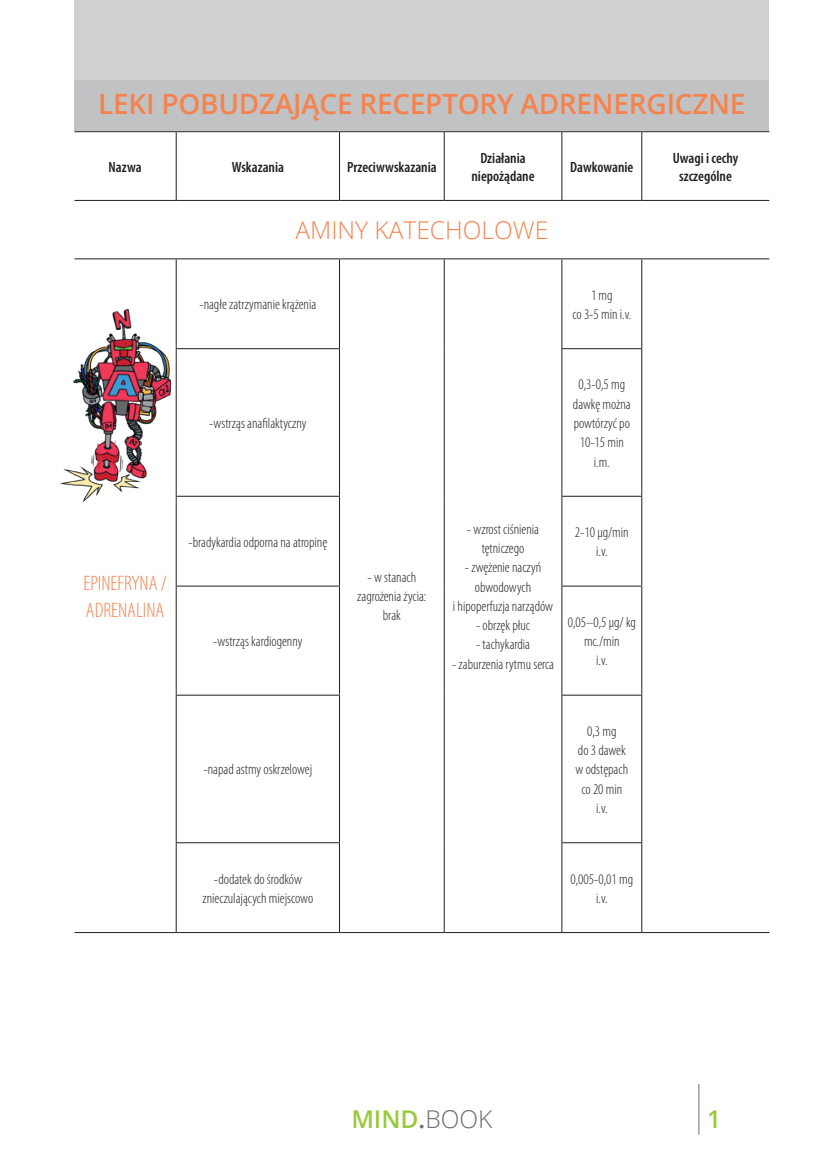
<style>
.page{position:relative;width:819px;height:1166px;background:#fff}
.page>*{position:absolute;margin:0;border:0;box-sizing:border-box;transform-origin:0 0}
.TYTUL_główny{font:600 28px "Open Sans";letter-spacing:-.01em;color:#f5834e}
.tabela_poziom{font:300 24.5px "Open Sans";color:#f5834e}
.t1{font:600 24.5px "Open Sans";color:#99ca3b}
.tabela_co{font:300 condensed 21px/26.2px "Myriad Pro";color:#f5834e}
.tabela_naglowki{font:600 condensed 14.88px/17.8px "Myriad Pro";color:#231f20;text-align:center}
.tabela_tekst{font:300 condensed 14.7px/19.2px "Myriad Pro";color:#231f20;text-align:center}
.s1{color:#6c6d70}
.s2{font-weight:300;color:#6c6d70}
</style>
<div class="page">
<hr style="left:698px;top:1084px;width:1px;height:50px;background:#6c6d70">
<hr style="left:74px;top:258px;width:102px;height:1px;background:#231f20">
<hr style="left:176px;top:258px;width:163px;height:1px;background:#231f20">
<hr style="left:176px;top:259px;width:1px;height:89px;background:#231f20">
<hr style="left:339px;top:258px;width:105px;height:1px;background:#231f20">
<hr style="left:339px;top:259px;width:1px;height:89px;background:#231f20">
<hr style="left:444px;top:258px;width:118px;height:1px;background:#231f20">
<hr style="left:444px;top:259px;width:1px;height:90px;background:#231f20">
<hr style="left:562px;top:258px;width:79px;height:1px;background:#231f20">
<hr style="left:561px;top:259px;width:1px;height:89px;background:#231f20">
<hr style="left:641px;top:258px;width:128px;height:1px;background:#231f20">
<hr style="left:641px;top:259px;width:1px;height:89px;background:#231f20">
<hr style="left:176px;top:348px;width:164px;height:1px;background:#231f20">
<hr style="left:176px;top:349px;width:1px;height:147px;background:#231f20">
<hr style="left:339px;top:349px;width:1px;height:147px;background:#231f20">
<hr style="left:444px;top:349px;width:1px;height:147px;background:#231f20">
<hr style="left:561px;top:348px;width:81px;height:1px;background:#231f20">
<hr style="left:561px;top:349px;width:1px;height:147px;background:#231f20">
<hr style="left:641px;top:349px;width:1px;height:147px;background:#231f20">
<hr style="left:176px;top:496px;width:164px;height:1px;background:#231f20">
<hr style="left:176px;top:497px;width:1px;height:89px;background:#231f20">
<hr style="left:339px;top:497px;width:1px;height:89px;background:#231f20">
<hr style="left:444px;top:496px;width:1px;height:90px;background:#231f20">
<hr style="left:561px;top:496px;width:81px;height:1px;background:#231f20">
<hr style="left:561px;top:497px;width:1px;height:89px;background:#231f20">
<hr style="left:641px;top:497px;width:1px;height:89px;background:#231f20">
<hr style="left:176px;top:586px;width:164px;height:1px;background:#231f20">
<hr style="left:176px;top:586px;width:1px;height:109px;background:#231f20">
<hr style="left:339px;top:586px;width:1px;height:109px;background:#231f20">
<hr style="left:444px;top:586px;width:1px;height:109px;background:#231f20">
<hr style="left:561px;top:586px;width:81px;height:1px;background:#231f20">
<hr style="left:561px;top:586px;width:1px;height:109px;background:#231f20">
<hr style="left:641px;top:586px;width:1px;height:109px;background:#231f20">
<hr style="left:176px;top:695px;width:164px;height:1px;background:#231f20">
<hr style="left:176px;top:695px;width:1px;height:147px;background:#231f20">
<hr style="left:339px;top:695px;width:1px;height:147px;background:#231f20">
<hr style="left:444px;top:695px;width:1px;height:148px;background:#231f20">
<hr style="left:561px;top:695px;width:81px;height:1px;background:#231f20">
<hr style="left:561px;top:695px;width:1px;height:147px;background:#231f20">
<hr style="left:641px;top:695px;width:1px;height:147px;background:#231f20">
<hr style="left:176px;top:842px;width:164px;height:1px;background:#231f20">
<hr style="left:176px;top:843px;width:1px;height:89px;background:#231f20">
<hr style="left:339px;top:843px;width:1px;height:89px;background:#231f20">
<hr style="left:444px;top:843px;width:1px;height:89px;background:#231f20">
<hr style="left:561px;top:842px;width:81px;height:1px;background:#231f20">
<hr style="left:561px;top:843px;width:1px;height:89px;background:#231f20">
<hr style="left:641px;top:843px;width:1px;height:89px;background:#231f20">
<hr style="left:74px;top:932px;width:102px;height:1px;background:#231f20">
<hr style="left:176px;top:932px;width:163px;height:1px;background:#231f20">
<hr style="left:339px;top:932px;width:105px;height:1px;background:#231f20">
<hr style="left:444px;top:932px;width:118px;height:1px;background:#231f20">
<hr style="left:562px;top:932px;width:79px;height:1px;background:#231f20">
<hr style="left:641px;top:932px;width:128px;height:1px;background:#231f20">
<hr style="left:74px;top:131px;width:102px;height:1px;background:#231f20">
<hr style="left:176px;top:131px;width:163px;height:1px;background:#231f20">
<hr style="left:176px;top:132px;width:1px;height:68px;background:#231f20">
<hr style="left:339px;top:131px;width:105px;height:1px;background:#231f20">
<hr style="left:339px;top:132px;width:1px;height:68px;background:#231f20">
<hr style="left:444px;top:131px;width:118px;height:1px;background:#231f20">
<hr style="left:444px;top:132px;width:1px;height:68px;background:#231f20">
<hr style="left:562px;top:131px;width:79px;height:1px;background:#231f20">
<hr style="left:561px;top:132px;width:1px;height:68px;background:#231f20">
<hr style="left:641px;top:131px;width:128px;height:1px;background:#231f20">
<hr style="left:641px;top:132px;width:1px;height:68px;background:#231f20">
<hr style="left:74px;top:200px;width:102px;height:1px;background:#231f20">
<hr style="left:176px;top:200px;width:163px;height:1px;background:#231f20">
<hr style="left:339px;top:200px;width:105px;height:1px;background:#231f20">
<hr style="left:444px;top:200px;width:118px;height:1px;background:#231f20">
<hr style="left:562px;top:200px;width:79px;height:1px;background:#231f20">
<hr style="left:641px;top:200px;width:128px;height:1px;background:#231f20">
<div style="left:74px;top:74px;width:695px;height:57px;background:#c1c2c4"></div>
<div style="left:74px;top:0;width:695px;height:79px;background:#cfd0d2"></div>
<img style="left:60px;top:309px;width:111px;height:193px">
<p class="TYTUL_główny" style="left:98px;top:84px;width:648px">LEKI POBUDZAJĄCE RECEPTORY ADRENERGICZNE</p>
<p class="tabela_naglowki" style="left:109px;top:157px;width:34px">Nazwa</p>
<p class="tabela_naglowki" style="left:232px;top:157px;width:54px">Wskazania</p>
<p class="tabela_naglowki" style="left:347px;top:157px;width:91px">Przeciwwskazania</p>
<p class="tabela_naglowki" style="left:471px;top:149px;width:65px">Działania niepożądane</p>
<p class="tabela_naglowki" style="left:570px;top:157px;width:65px">Dawkowanie</p>
<p class="tabela_naglowki" style="left:672px;top:149px;width:67px">Uwagi i cechy szczególne</p>
<p class="tabela_poziom" style="left:295px;top:213px;width:254px">AMINY KATECHOLOWE</p>
<p class="tabela_tekst" style="left:199px;top:295px;width:118px">-nagłe zatrzymanie krążenia</p>
<p class="tabela_tekst" style="left:572px;top:285px;width:60px">1 mg<br>co 3-5 min i.v.</p>
<p class="tabela_tekst" style="left:209px;top:413px;width:99px">-wstrząs anafilaktyczny</p>
<p class="tabela_tekst" style="left:573px;top:375px;width:59px">0,3-0,5 mg dawkę można powtórzyć po<br>10-15 min i.m.</p>
<p class="tabela_co" style="left:83px;top:570px;width:85px">EPINEFRYNA /<br>ADRENALINA</p>
<p class="tabela_tekst" style="left:467px;top:519px;width:74px">- wzrost ciśnienia tętniczego</p>
<p class="tabela_tekst" style="left:453px;top:558px;width:102px">- zwężenie naczyń obwodowych<br>i hipoperfuzja narządów</p>
<p class="tabela_tekst" style="left:476px;top:615px;width:56px">- obrzęk płuc</p>
<p class="tabela_tekst" style="left:476px;top:635px;width:55px">- tachykardia</p>
<p class="tabela_tekst" style="left:452px;top:654px;width:104px">- zaburzenia rytmu serca</p>
<p class="tabela_tekst" style="left:188px;top:532px;width:140px">-bradykardia odporna na atropinę</p>
<p class="tabela_tekst" style="left:575px;top:522px;width:55px">2-10 μg/min i.v.</p>
<p class="tabela_tekst" style="left:357px;top:567px;width:71px">- w stanach zagrożenia życia: brak</p>
<p class="tabela_tekst" style="left:567px;top:612px;width:70px">0,05–0,5 µg/ kg mc./min<br>i.v.</p>
<p class="tabela_tekst" style="left:213px;top:631px;width:91px">-wstrząs kardiogenny</p>
<p class="tabela_tekst" style="left:203px;top:760px;width:110px">-napad astmy oskrzelowej</p>
<p class="tabela_tekst" style="left:575px;top:721px;width:54px">0,3 mg<br>do 3 dawek w odstępach co 20 min i.v.</p>
<p class="tabela_tekst" style="left:202px;top:869px;width:112px">-dodatek do środków znieczulających miejscowo</p>
<p class="tabela_tekst" style="left:570px;top:869px;width:64px">0,005-0,01 mg i.v.</p>
<h2 class="t1" style="left:351px;top:1102px;width:143px">MIND<span class="s1">.</span><span class="s2">BOOK</span></h2>
<h2 class="t1" style="left:707px;top:1102px;width:15px">1</h2>
</div>
